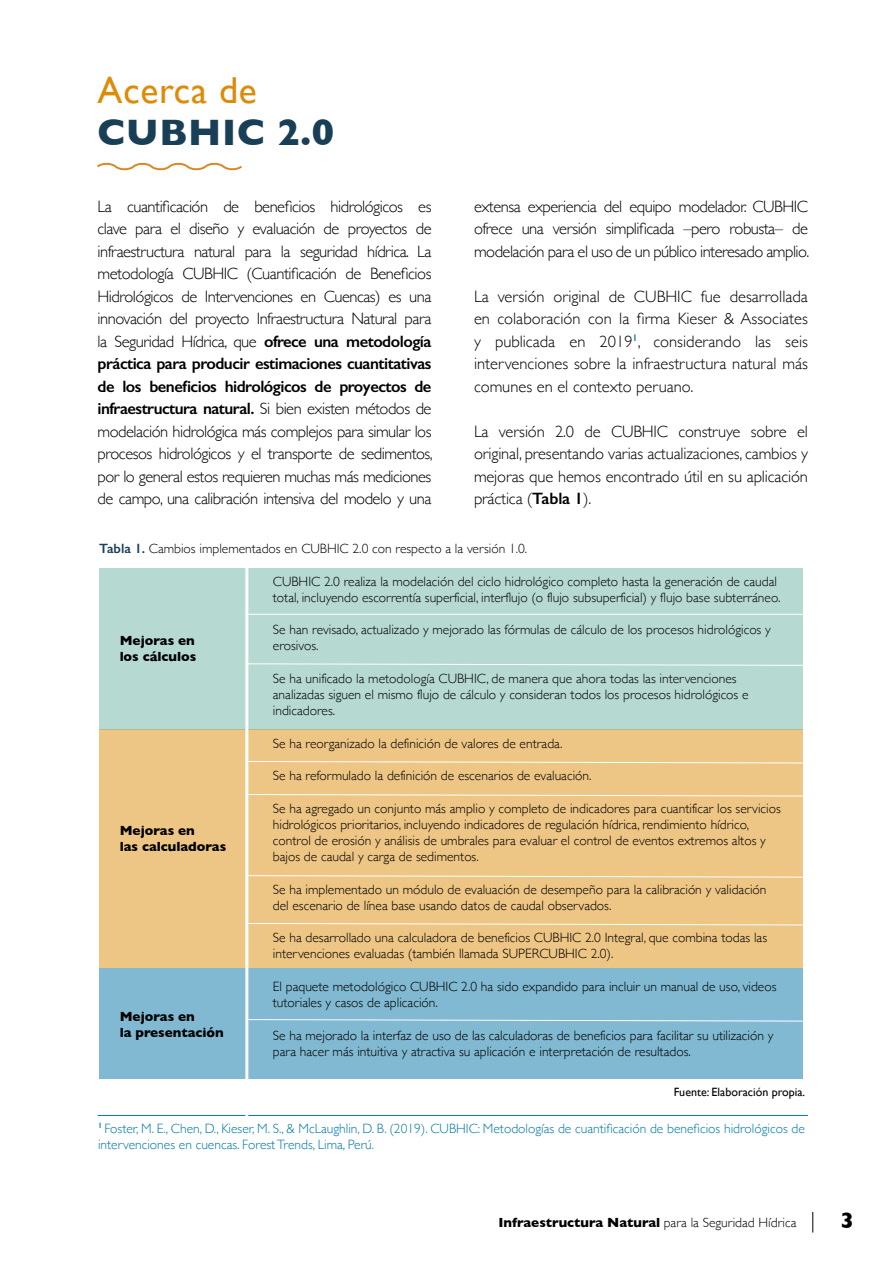
<style>
.page{position:relative;width:893px;height:1263px;background:#fff}
.page>*{position:absolute;margin:0;border:0;box-sizing:border-box;transform-origin:0 0}
.t1{font:700 37.5px "Gill Sans";letter-spacing:.02em;color:#193f57}
.t2{font:37.5px "Gill Sans";letter-spacing:.02em;color:#dc8c09}
.t3{font:700 22.5px "Gill Sans";color:#000}
.t4{font:300 16.5px/22.5px "Gill Sans";letter-spacing:-.01em;color:#000;text-align:justify}
.t5{font:300 13.5px/16.2px "Gill Sans";color:#000}
.t6{font:300 13.5px/16.2px "Gill Sans";color:#0079a6}
.t7{font:700 13.5px/16.2px "Gill Sans";color:#000}
.t8{font:12px "Gill Sans";color:#000}
.s1{font-weight:600}
.s2{font-weight:600;color:#193f57}
.s3{font-weight:300}
</style>
<div class="page">
<svg style="left:812px;top:1212px;width:1px;height:20px"></svg>
<hr style="left:98px;top:1115px;width:710px;height:1px;background:#0079a6">
<div style="left:99px;top:968px;width:704px;height:111px;background:#80b9d1"></div>
<div style="left:99px;top:730px;width:704px;height:238px;background:#edc584"></div>
<div style="left:99px;top:568px;width:704px;height:162px;background:#b6d9d2"></div>
<hr style="left:247px;top:614px;width:556px;height:1px;background:#fff">
<svg style="left:248px;top:663px;width:555px;height:3px"></svg>
<svg style="left:248px;top:794px;width:555px;height:2px"></svg>
<svg style="left:248px;top:875px;width:555px;height:2px"></svg>
<svg style="left:248px;top:761px;width:555px;height:2px"></svg>
<svg style="left:248px;top:923px;width:555px;height:2px"></svg>
<svg style="left:248px;top:1019px;width:555px;height:2px"></svg>
<hr style="left:245px;top:568px;width:3px;height:551px;background:#fff">
<svg style="left:97px;top:162px;width:145px;height:9px"></svg>
<h1 class="t2" style="left:98px;top:68px;width:161px">Acerca de</h1>
<h1 class="t1" style="left:98px;top:102px;width:238px">CUBHIC 2.0</h1>
<p class="t4" style="left:98px;top:194px;width:337px">La cuantificación de beneficios hidrológicos es clave para el diseño y evaluación de proyectos de infraestructura natural para la seguridad hídrica. La metodología CUBHIC (Cuantificación de Beneficios Hidrológicos de Intervenciones en Cuencas) es una innovación del proyecto Infraestructura Natural para la Seguridad Hídrica, que <span class="s1">ofrece una metodología práctica para producir estimaciones cuantitativas de los beneficios hidrológicos de proyectos de infraestructura natural.</span> Si bien existen métodos de modelación hidrológica más complejos para simular los procesos hidrológicos y el transporte de sedimentos, por lo general estos requieren muchas más mediciones de campo, una calibración intensiva del modelo y una</p>
<p class="t4" style="left:474px;top:194px;width:337px">extensa experiencia del equipo modelador. CUBHIC ofrece una versión simplificada –pero robusta– de modelación para el uso de un público interesado amplio.</p>
<p class="t4" style="left:474px;top:284px;width:335px">La versión original de CUBHIC fue desarrollada en colaboración con la firma Kieser &amp; Associates y publicada en 2019<sup>1</sup>, considerando las seis intervenciones sobre la infraestructura natural más comunes en el contexto peruano.</p>
<p class="t4" style="left:474px;top:419px;width:335px">La versión 2.0 de CUBHIC construye sobre el original, presentando varias actualizaciones, cambios y mejoras que hemos encontrado útil en su aplicación práctica (<span class="s1">Tabla 1</span>).</p>
<p class="t5" style="left:99px;top:540px;width:430px"><span class="s2">Tabla 1.</span> Cambios implementados en CUBHIC 2.0 con respecto a la versión 1.0.</p>
<p class="t7" style="left:120px;top:632px;width:78px">Mejoras en los cálculos</p>
<p class="t7" style="left:120px;top:822px;width:108px">Mejoras en<br>las calculadoras</p>
<p class="t7" style="left:120px;top:1008px;width:106px">Mejoras en<br>la presentación</p>
<p class="t5" style="left:273px;top:572px;width:509px">CUBHIC 2.0 realiza la modelación del ciclo hidrológico completo hasta la generación de caudal total, incluyendo escorrentía superficial, interflujo (o flujo subsuperficial) y flujo base subterráneo.</p>
<p class="t5" style="left:273px;top:621px;width:499px">Se han revisado, actualizado y mejorado las fórmulas de cálculo de los procesos hidrológicos y erosivos.</p>
<p class="t5" style="left:273px;top:670px;width:477px">Se ha unificado la metodología CUBHIC, de manera que ahora todas las intervenciones analizadas siguen el mismo flujo de cálculo y consideran todos los procesos hidrológicos e indicadores.</p>
<p class="t5" style="left:273px;top:734px;width:291px">Se ha reorganizado la definición de valores de entrada.</p>
<p class="t5" style="left:273px;top:767px;width:320px">Se ha reformulado la definición de escenarios de evaluación.</p>
<p class="t5" style="left:273px;top:799px;width:509px">Se ha agregado un conjunto más amplio y completo de indicadores para cuantificar los servicios hidrológicos prioritarios, incluyendo indicadores de regulación hídrica, rendimiento hídrico, control de erosión y análisis de umbrales para evaluar el control de eventos extremos altos y bajos de caudal y carga de sedimentos.</p>
<p class="t5" style="left:273px;top:880px;width:495px">Se ha implementado un módulo de evaluación de desempeño para la calibración y validación del escenario de línea base usando datos de caudal observados.</p>
<p class="t5" style="left:273px;top:929px;width:496px">Se ha desarrollado una calculadora de beneficios CUBHIC 2.0 Integral, que combina todas las intervenciones evaluadas (también llamada SUPERCUBHIC 2.0).</p>
<p class="t5" style="left:273px;top:978px;width:505px">El paquete metodológico CUBHIC 2.0 ha sido expandido para incluir un manual de uso, videos tutoriales y casos de aplicación.</p>
<p class="t5" style="left:273px;top:1026px;width:502px">Se ha mejorado la interfaz de uso de las calculadoras de beneficios para facilitar su utilización y para hacer más intuitiva y atractiva su aplicación e interpretación de resultados.</p>
<p class="t8" style="left:674px;top:1085px;width:133px">Fuente: Elaboración propia.</p>
<p class="t6" style="left:98px;top:1120px;width:708px"><sup>1</sup> Foster, M. E., Chen, D., Kieser, M. S., &amp; McLaughlin, D. B. (2019). CUBHIC: Metodologías de cuantificación de beneficios hidrológicos de intervenciones en cuencas. Forest Trends, Lima, Perú.</p>
<p class="t7" style="left:498px;top:1214px;width:299px">Infraestructura Natural <span class="s3">para la Seguridad Hídrica</span></p>
<h2 class="t3" style="left:840px;top:1202px;width:15px">3</h2>
</div>
